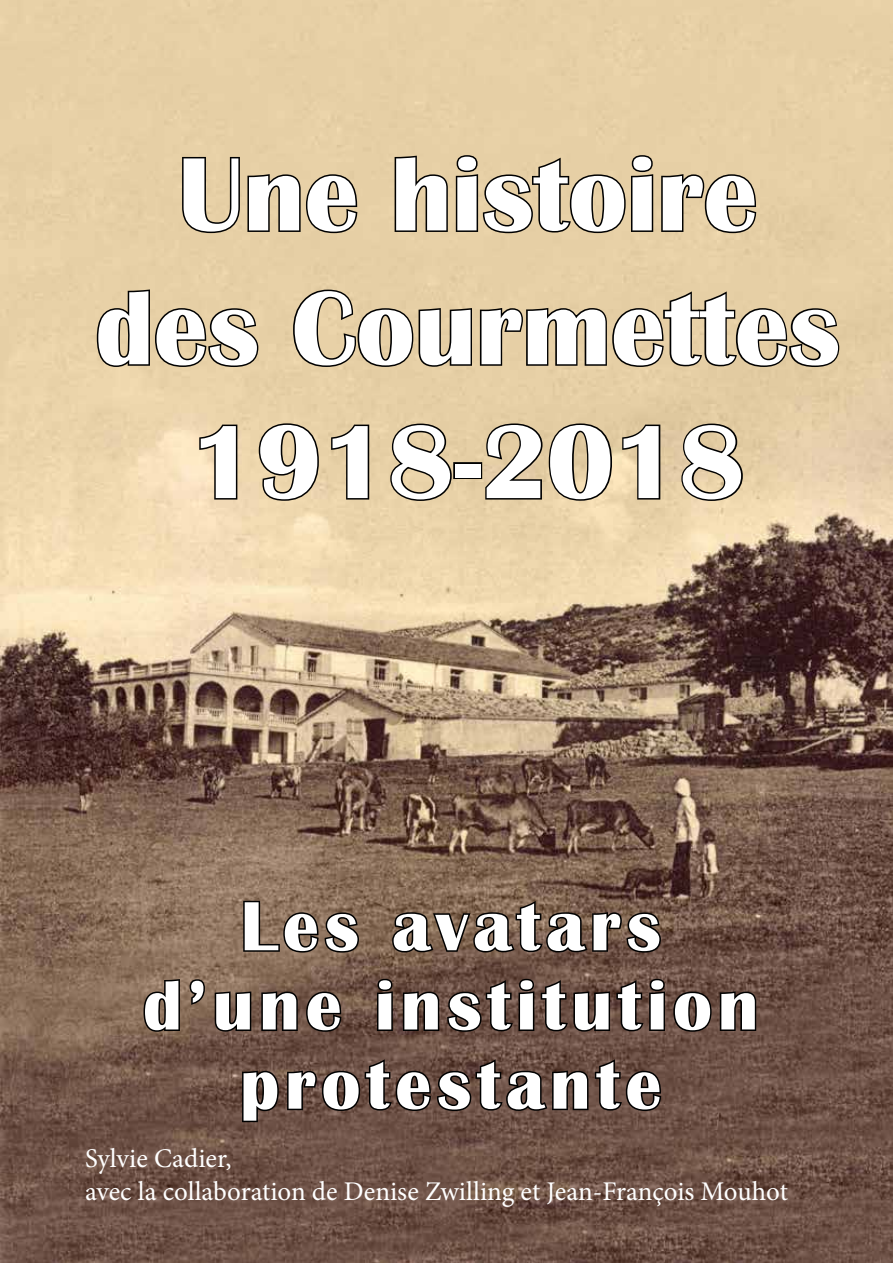
<style>
.page{position:relative;width:893px;height:1263px;background:#fff}
.page>*{position:absolute;margin:0;border:0;box-sizing:border-box;transform-origin:0 0}
.t1{font:700 108px/133.8px "Britannic";color:#fff;text-align:center}
.t2{font:700 72px/79.2px "Britannic";letter-spacing:.08em;color:#fff;text-align:center}
.t3{font:27px/32.4px "Minion Pro";color:#fff}
</style>
<div class="page">
<img style="left:0;top:0;width:893px;height:1263px">
<svg style="left:181px;top:155px;width:178px;height:80px;background:#b8a684"></svg>
<svg style="left:393px;top:154px;width:365px;height:81px;background:#b6a482"></svg>
<svg style="left:95px;top:288px;width:165px;height:80px;background:#b6a483"></svg>
<svg style="left:292px;top:288px;width:549px;height:80px;background:#b8a584"></svg>
<svg style="left:198px;top:422px;width:41px;height:79px;background:#c3b092"></svg>
<svg style="left:257px;top:422px;width:63px;height:80px;background:#b5a383"></svg>
<svg style="left:330px;top:422px;width:41px;height:79px;background:#baa785"></svg>
<svg style="left:389px;top:422px;width:64px;height:80px;background:#af9e7e"></svg>
<div style="left:453px;top:462px;width:29px;height:17px;border:3px solid #000"></div>
<svg style="left:484px;top:422px;width:129px;height:80px;background:#b5a382"></svg>
<svg style="left:621px;top:422px;width:41px;height:79px;background:#b7a584"></svg>
<svg style="left:680px;top:422px;width:64px;height:80px;background:#ae9c7d"></svg>
<svg style="left:242px;top:899px;width:118px;height:55px;background:#6a5646"></svg>
<svg style="left:391px;top:898px;width:271px;height:56px;background:#5e4a3c"></svg>
<svg style="left:142px;top:977px;width:39px;height:56px;background:#625041"></svg>
<svg style="left:188px;top:978px;width:18px;height:29px"></svg>
<svg style="left:213px;top:990px;width:40px;height:43px;background:#513f35"></svg>
<svg style="left:260px;top:990px;width:39px;height:42px;background:#44322b"></svg>
<svg style="left:305px;top:990px;width:38px;height:43px;background:#48362d"></svg>
<svg style="left:375px;top:977px;width:19px;height:55px"></svg>
<svg style="left:401px;top:977px;width:265px;height:56px;background:#4f3b32"></svg>
<svg style="left:672px;top:990px;width:86px;height:43px;background:#49362e"></svg>
<svg style="left:241px;top:1069px;width:39px;height:55px;background:#4a362e"></svg>
<svg style="left:286px;top:1057px;width:377px;height:55px;background:#503b33"></svg>
<h1 class="t1" style="left:95px;top:129px;width:746px">Une histoire des Courmettes<br>1918-2018</h1>
<h2 class="t2" style="left:143px;top:887px;width:617px">Les avatars d’une institution protestante</h2>
<p class="t3" style="left:85px;top:1142px;width:704px">Sylvie Cadier,<br>avec la collaboration de Denise Zwilling et Jean-François Mouhot</p>
</div>
